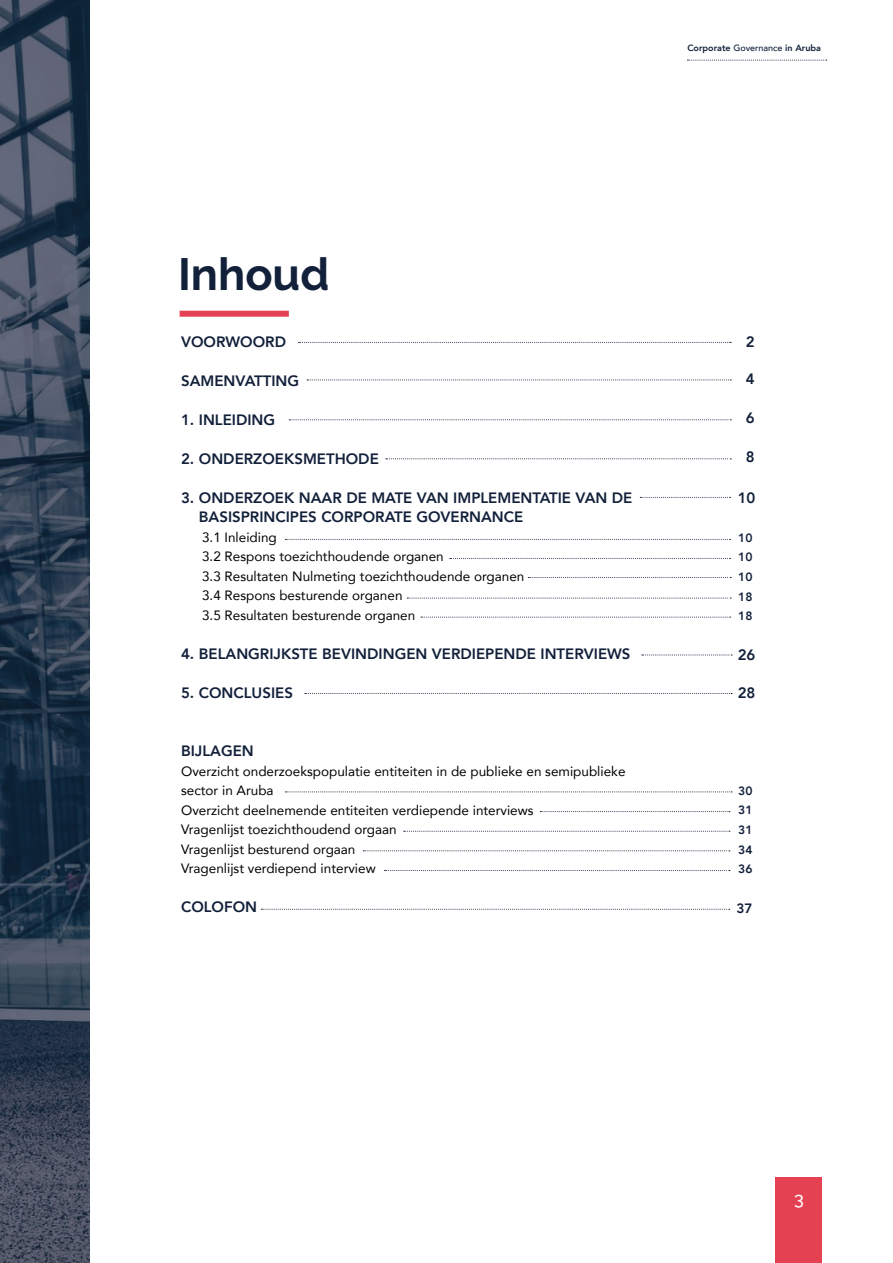
<style>
.page{position:relative;width:893px;height:1263px;background:#fff}
.page>*{position:absolute;margin:0;border:0;box-sizing:border-box;transform-origin:0 0}
.t1{font:700 45px "Raleway";color:#12203a}
.Page_Number{font:500 18px "Raleway";color:#fff}
.t2{font:800 15px "Avenir";color:#12203a}
.t3{font:13.5px "Avenir";color:#000}
.t4{font:800 13.5px "Avenir";color:#12203a}
.t5{font:800 12px "Avenir";color:#12203a}
.t6{font:800 9px "Avenir";color:#12203a}
.s1{font-weight:500}
</style>
<div class="page">
<img style="left:0;top:0;width:89px;height:1263px">
<div style="left:180px;top:311px;width:109px;height:6px;background:#e44253"></div>
<div style="left:776px;top:1178px;width:46px;height:85px;background:#e44253"></div>
<svg style="left:299px;top:342px;width:432px;height:1px"></svg>
<svg style="left:307px;top:380px;width:424px;height:1px"></svg>
<svg style="left:289px;top:419px;width:442px;height:1px"></svg>
<svg style="left:386px;top:458px;width:345px;height:1px"></svg>
<svg style="left:640px;top:497px;width:91px;height:1px"></svg>
<svg style="left:642px;top:655px;width:90px;height:1px"></svg>
<svg style="left:305px;top:693px;width:427px;height:1px"></svg>
<svg style="left:285px;top:792px;width:447px;height:1px"></svg>
<svg style="left:261px;top:909px;width:469px;height:1px"></svg>
<svg style="left:687px;top:60px;width:140px;height:1px"></svg>
<svg style="left:285px;top:539px;width:446px;height:1px"></svg>
<svg style="left:450px;top:558px;width:281px;height:1px"></svg>
<svg style="left:528px;top:577px;width:203px;height:1px"></svg>
<svg style="left:407px;top:598px;width:324px;height:1px"></svg>
<svg style="left:421px;top:617px;width:310px;height:1px"></svg>
<svg style="left:540px;top:811px;width:190px;height:1px"></svg>
<svg style="left:404px;top:831px;width:326px;height:1px"></svg>
<svg style="left:363px;top:850px;width:367px;height:1px"></svg>
<svg style="left:384px;top:870px;width:346px;height:1px"></svg>
<p class="t6" style="left:687px;top:40px;width:135px">Corporate <span class="s1">Governance</span> in Aruba</p>
<p class="t1" style="left:178px;top:248px;width:153px">Inhoud</p>
<p class="t2" style="left:181px;top:330px;width:106px">VOORWOORD</p>
<p class="t2" style="left:181px;top:369px;width:120px">SAMENVATTING</p>
<p class="t2" style="left:181px;top:408px;width:96px">1. INLEIDING</p>
<p class="t2" style="left:181px;top:447px;width:199px">2. ONDERZOEKSMETHODE</p>
<p class="t2" style="left:181px;top:486px;width:453px">3. ONDERZOEK NAAR DE MATE VAN IMPLEMENTATIE VAN DE</p>
<p class="t2" style="left:199px;top:505px;width:326px">BASISPRINCIPES CORPORATE GOVERNANCE</p>
<p class="t3" style="left:202px;top:526px;width:76px">3.1 Inleiding</p>
<p class="t3" style="left:202px;top:546px;width:243px">3.2 Respons toezichthoudende organen</p>
<p class="t3" style="left:202px;top:565px;width:324px">3.3 Resultaten Nulmeting toezichthoudende organen</p>
<p class="t3" style="left:202px;top:585px;width:202px">3.4 Respons besturende organen</p>
<p class="t3" style="left:202px;top:604px;width:215px">3.5 Resultaten besturende organen</p>
<p class="t2" style="left:181px;top:642px;width:451px">4. BELANGRIJKSTE BEVINDINGEN VERDIEPENDE INTERVIEWS</p>
<p class="t2" style="left:181px;top:681px;width:113px">5. CONCLUSIES</p>
<p class="t2" style="left:181px;top:739px;width:74px">BIJLAGEN</p>
<p class="t3" style="left:181px;top:760px;width:446px">Overzicht onderzoekspopulatie entiteiten in de publieke en semipublieke</p>
<p class="t3" style="left:181px;top:780px;width:94px">sector in Aruba</p>
<p class="t3" style="left:181px;top:799px;width:354px">Overzicht deelnemende entiteiten verdiepende interviews</p>
<p class="t3" style="left:181px;top:819px;width:217px">Vragenlijst toezichthoudend orgaan</p>
<p class="t3" style="left:181px;top:838px;width:176px">Vragenlijst besturend orgaan</p>
<p class="t3" style="left:181px;top:858px;width:196px">Vragenlijst verdiepend interview</p>
<p class="t2" style="left:181px;top:895px;width:78px">COLOFON</p>
<p class="t2" style="left:746px;top:330px;width:10px">2</p>
<p class="t2" style="left:746px;top:367px;width:10px">4</p>
<p class="t2" style="left:746px;top:406px;width:10px">6</p>
<p class="t2" style="left:746px;top:445px;width:10px">8</p>
<p class="t2" style="left:738px;top:486px;width:19px">10</p>
<p class="t5" style="left:738px;top:528px;width:16px">10</p>
<p class="t5" style="left:738px;top:548px;width:16px">10</p>
<p class="t5" style="left:738px;top:567px;width:16px">10</p>
<p class="t5" style="left:738px;top:587px;width:16px">18</p>
<p class="t5" style="left:738px;top:607px;width:16px">18</p>
<p class="t2" style="left:738px;top:643px;width:19px">26</p>
<p class="t2" style="left:738px;top:681px;width:19px">28</p>
<p class="t5" style="left:738px;top:781px;width:16px">30</p>
<p class="t5" style="left:738px;top:801px;width:16px">31</p>
<p class="t5" style="left:738px;top:820px;width:16px">31</p>
<p class="t5" style="left:738px;top:840px;width:16px">34</p>
<p class="t5" style="left:738px;top:860px;width:16px">36</p>
<p class="t4" style="left:736px;top:897px;width:17px">37</p>
<p class="Page_Number" style="left:794px;top:1188px;width:11px">3</p>
</div>
